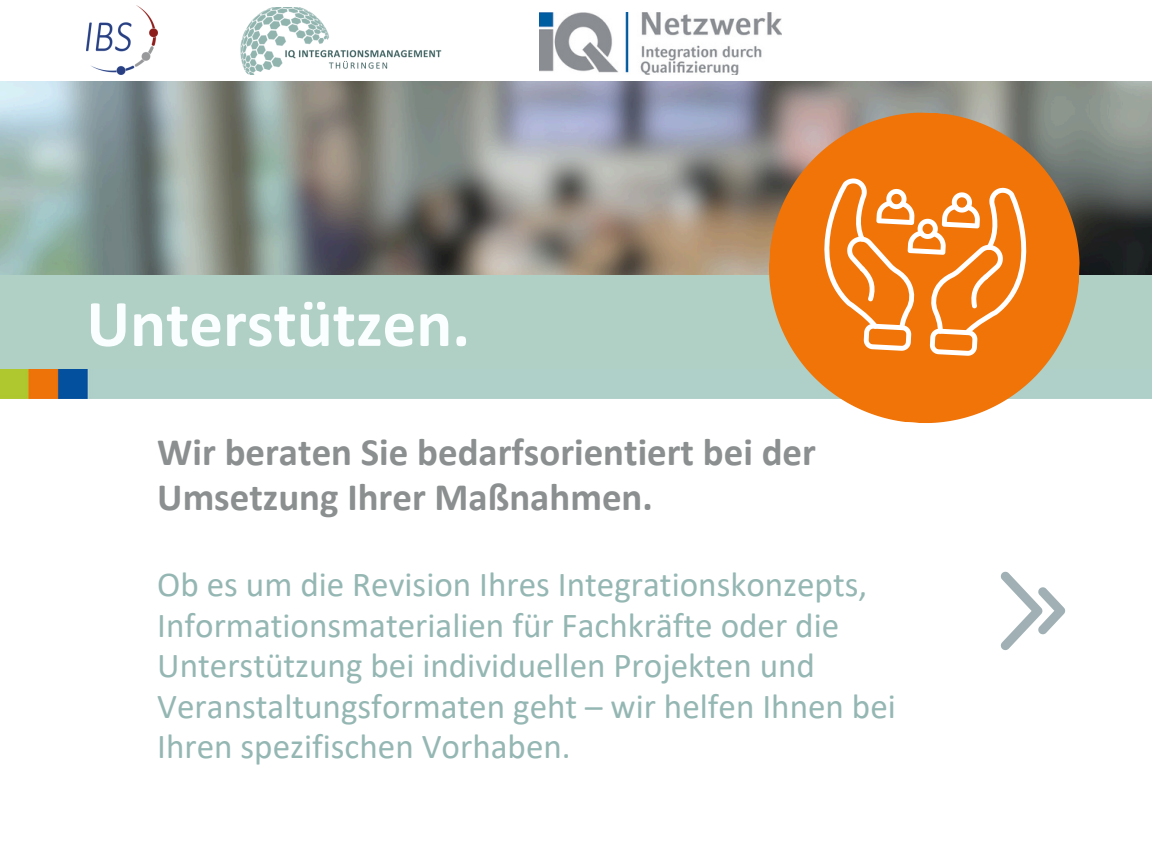
<style>
.page{position:relative;width:1152px;height:864px;background:#fff}
.page>*{position:absolute;margin:0;border:0;box-sizing:border-box;transform-origin:0 0}
.t1{font:700 67.05px "Calibri";color:#fafeff}
.t2{font:700 38.85px/45px "Calibri";color:#8b8f90}
.t3{font:35.1px/40.5px "Calibri";color:#95b7b3}
</style>
<div class="page">
<img style="left:0;top:81px;width:1152px;height:194px">
<div style="left:0;top:275px;width:1152px;height:124px;background:#b0d0c5"></div>
<img style="left:0;top:370px;width:88px;height:29px">
<img style="left:240px;top:7px;width:202px;height:68px">
<img style="left:540px;top:13px;width:241px;height:62px">
<img style="left:86px;top:6px;width:71px;height:68px">
<svg style="left:1001px;top:572px;width:64px;height:78px"></svg>
<svg style="left:761px;top:105px;width:326px;height:318px;fill:#f07408"></svg>
<svg style="left:820px;top:177px;width:210px;height:179px;background:#f28e36"></svg>
<h1 class="t1" style="left:86px;top:296px;width:385px">Unterstützen.</h1>
<p class="t2" style="left:157px;top:432px;width:660px">Wir beraten Sie bedarfsorientiert bei der<br>Umsetzung Ihrer Maßnahmen.</p>
<h2 class="t3" style="left:157px;top:567px;width:740px">Ob es um die Revision Ihres Integrationskonzepts, Informationsmaterialien für Fachkräfte oder die Unterstützung bei individuellen Projekten und Veranstaltungsformaten geht – wir helfen Ihnen bei Ihren spezifischen Vorhaben.</h2>
</div>
